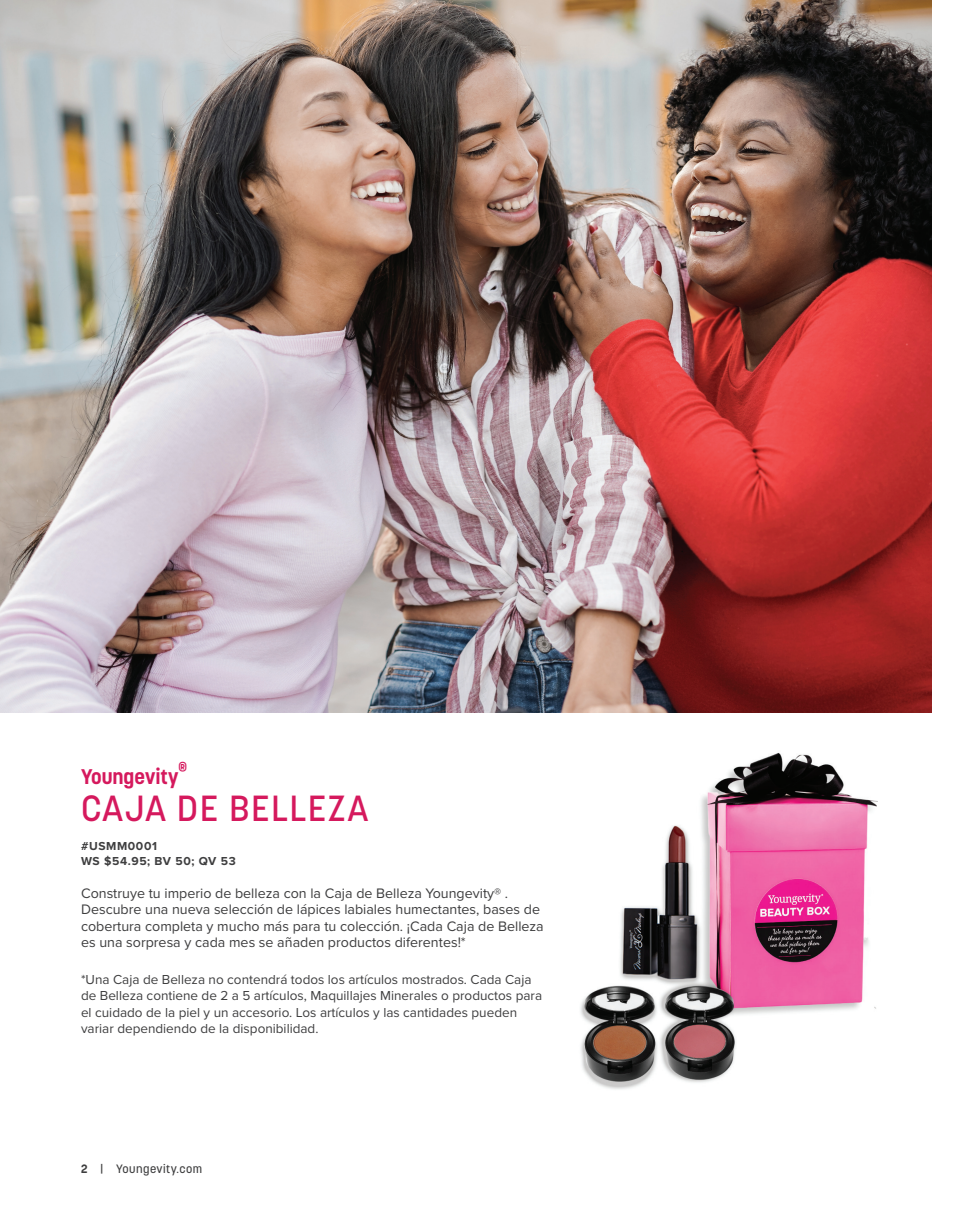
<style>
.page{position:relative;width:959px;height:1229px;background:#fff}
.page>*{position:absolute;margin:0;border:0;box-sizing:border-box;transform-origin:0 0}
.t1{font:500 36px "Korolev";letter-spacing:.04em;color:#d5195d}
.t2{font:700 21px "Korolev";color:#d5195d}
.Section_Description{font:14.25px/16.5px "Proxima Nova";color:#3e3e3f}
.Section_Description-2{font:13.5px/16.5px "Proxima Nova";color:#3e3e3f}
.t3{font:700 12.3px "Korolev";color:#d5195d}
.Section_Title_Info{font:700 12px "Proxima Nova";letter-spacing:.05em;color:#3e3e3f}
.t4{font:500 12px "Korolev";letter-spacing:.04em;color:#3e3e3f}
.s1{font-weight:700}
</style>
<div class="page">
<img style="left:0;top:0;width:932px;height:712px">
<img style="left:580px;top:752px;width:298px;height:337px">
<p class="t3" style="left:178px;top:759px;width:10px">®</p>
<p class="t1" style="left:81px;top:785px;width:289px">CAJA DE BELLEZA</p>
<p class="Section_Title_Info" style="left:81px;top:837px;width:77px">#USMM0001</p>
<p class="Section_Title_Info" style="left:81px;top:852px;width:156px">WS $54.95; BV 50; QV 53</p>
<p class="Section_Description" style="left:81px;top:884px;width:464px">Construye tu imperio de belleza con la Caja de Belleza Youngevity® .<br>Descubre una nueva selección de lápices labiales humectantes, bases de cobertura completa y mucho más para tu colección. ¡Cada Caja de Belleza es una sorpresa y cada mes se añaden productos diferentes!*</p>
<p class="Section_Description-2" style="left:81px;top:970px;width:462px">*Una Caja de Belleza no contendrá todos los artículos mostrados. Cada Caja de Belleza contiene de 2 a 5 artículos, Maquillajes Minerales o productos para el cuidado de la piel y un accesorio. Los artículos y las cantidades pueden variar dependiendo de la disponibilidad.</p>
<p class="t2" style="left:81px;top:763px;width:99px">Youngevity</p>
<p class="t4" style="left:81px;top:1160px;width:123px"><span class="s1">2</span> | Youngevity.com</p>
</div>
